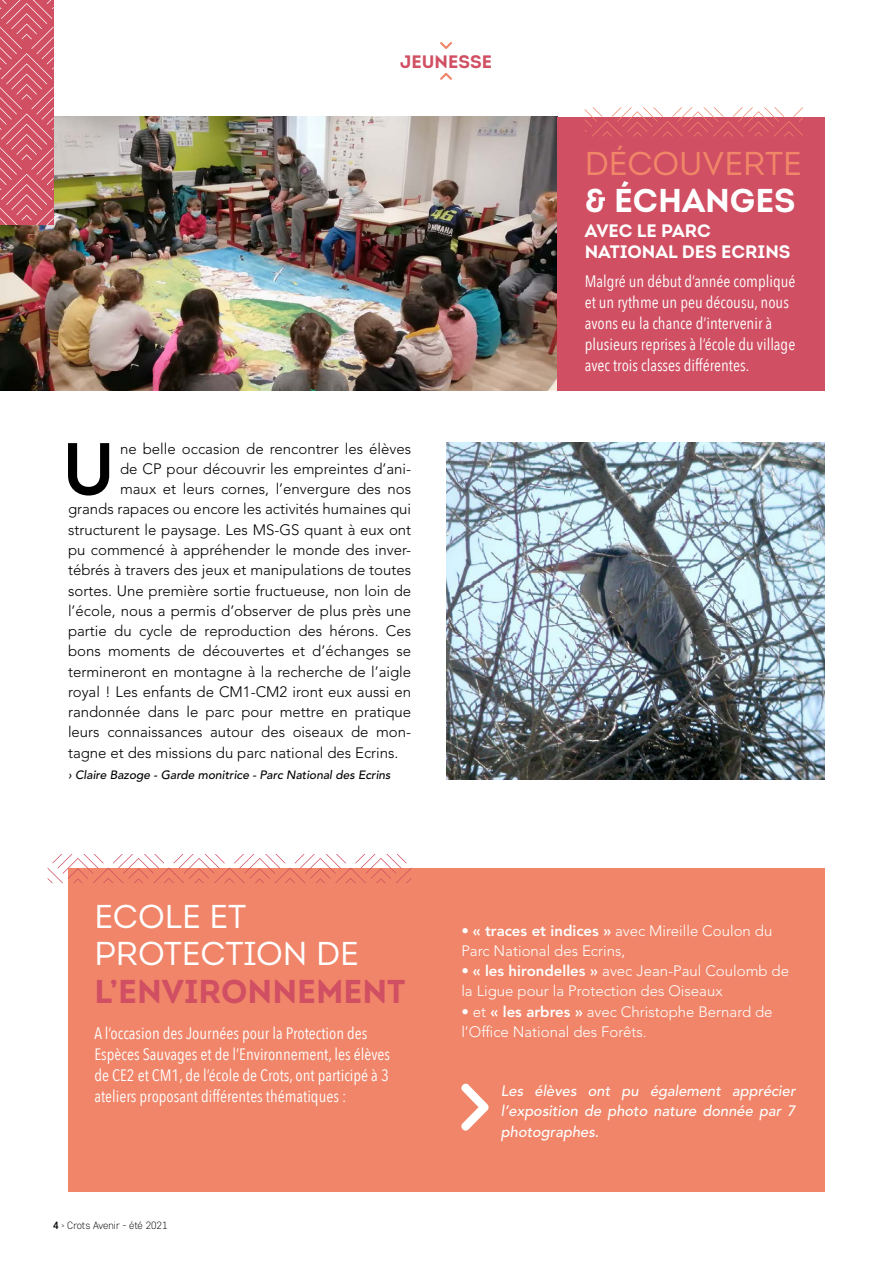
<style>
.page{position:relative;width:893px;height:1263px;background:#fff}
.page>*{position:absolute;margin:0;border:0;box-sizing:border-box;transform-origin:0 0}
.t1{font:800 72.15px "Avenir LT Std";color:#000}
.t2{font:33px/37.5px "Intro Book Caps";color:#fff}
.t3{font:33px "Intro Bold Caps";color:#d04f62}
.t4{font:33px "Intro Book Caps";color:#f18669}
.t5{font:33px "Intro Bold Caps";color:#fff}
.t6{font:18px/21px "Intro Bold Caps";color:#fff}
.t7{font:18px "Intro Bold Caps";color:#d04f62}
.t8{font:16.5px/21px "Avenir Next Condensed";color:#fff}
.t9{font:300 15px "Avenir LT Std";color:#000}
.t10{font:300 15px/20.2px "Avenir LT Std";color:#fff}
.t11{font:italic 500 15px/20.2px "Avenir LT Std";color:#fff;text-align:justify}
.t12{font:italic 500 12px "Avenir LT Std";color:#000}
.t13{font:300 10.5px "Core Sans D25";color:#000}
.s1{font-family:"Core Sans D45";font-weight:500}
.s2{font-weight:800}
</style>
<div class="page">
<img style="left:0;top:117px;width:557px;height:274px">
<div style="left:68px;top:868px;width:757px;height:324px;background:#f08569"></div>
<svg style="left:440px;top:42px;width:12px;height:7px"></svg>
<svg style="left:440px;top:73px;width:12px;height:7px"></svg>
<svg style="left:0;top:0;width:54px;height:225px;background:#d35d70"></svg>
<svg style="left:461px;top:1083px;width:28px;height:48px"></svg>
<img style="left:446px;top:442px;width:379px;height:337px">
<div style="left:557px;top:117px;width:268px;height:274px;background:#d04f63"></div>
<svg style="left:585px;top:107px;width:218px;height:29px"></svg>
<svg style="left:48px;top:854px;width:363px;height:29px"></svg>
<p class="t7" style="left:400px;top:50px;width:93px">JEUNESSE</p>
<h1 class="t1" style="left:63px;top:426px;width:54px">U</h1>
<p class="t9" style="left:120px;top:440px;width:293px">ne belle occasion de rencontrer les élèves</p>
<p class="t9" style="left:120px;top:460px;width:293px">de CP pour découvrir les empreintes d’ani-</p>
<p class="t9" style="left:120px;top:480px;width:293px">maux et leurs cornes, l’envergure des nos</p>
<p class="t9" style="left:68px;top:500px;width:345px">grands rapaces ou encore les activités humaines qui</p>
<p class="t9" style="left:68px;top:521px;width:345px">structurent le paysage. Les MS-GS quant à eux ont</p>
<p class="t9" style="left:68px;top:541px;width:345px">pu commencé à appréhender le monde des inver-</p>
<p class="t9" style="left:68px;top:561px;width:345px">tébrés à travers des jeux et manipulations de toutes</p>
<p class="t9" style="left:68px;top:581px;width:345px">sortes. Une première sortie fructueuse, non loin de</p>
<p class="t9" style="left:68px;top:602px;width:345px">l’école, nous a permis d’observer de plus près une</p>
<p class="t9" style="left:68px;top:622px;width:345px">partie du cycle de reproduction des hérons. Ces</p>
<p class="t9" style="left:68px;top:642px;width:345px">bons moments de découvertes et d’échanges se</p>
<p class="t9" style="left:68px;top:662px;width:345px">termineront en montagne à la recherche de l’aigle</p>
<p class="t9" style="left:68px;top:683px;width:345px">royal ! Les enfants de CM1-CM2 iront eux aussi en</p>
<p class="t9" style="left:68px;top:703px;width:345px">randonnée dans le parc pour mettre en pratique</p>
<p class="t9" style="left:68px;top:723px;width:345px">leurs connaissances autour des oiseaux de mon-</p>
<p class="t9" style="left:68px;top:743px;width:332px">tagne et des missions du parc national des Ecrins.</p>
<p class="t12" style="left:68px;top:768px;width:324px">› Claire Bazoge - Garde monitrice - Parc National des Ecrins</p>
<h2 class="t4" style="left:585px;top:143px;width:219px">DÉCOUVERTE</h2>
<h2 class="t5" style="left:585px;top:180px;width:212px">&amp; ÉCHANGES</h2>
<p class="t6" style="left:585px;top:220px;width:207px">AVEC LE PARC<br>NATIONAL DES ECRINS</p>
<p class="t8" style="left:585px;top:270px;width:212px">Malgré un début d’année compliqué et un rythme un peu décousu, nous avons eu la chance d’intervenir à plusieurs reprises à l’école du village avec trois classes différentes.</p>
<h2 class="t2" style="left:94px;top:897px;width:266px">ECOLE ET<br>PROTECTION DE</h2>
<h2 class="t3" style="left:94px;top:970px;width:313px">L’ENVIRONNEMENT</h2>
<p class="t8" style="left:94px;top:1022px;width:297px">A l’occasion des Journées pour la Protection des Espèces Sauvages et de l’Environnement, les élèves de CE2 et CM1, de l’école de Crots, ont participé à 3 ateliers proposant différentes thématiques :</p>
<p class="t13" style="left:53px;top:1219px;width:116px"><span class="s1">4</span> › Crots Avenir - été 2021</p>
<p class="t10" style="left:461px;top:920px;width:312px">• <span class="s2">« traces et indices »</span> avec Mireille Coulon du<br>Parc National des Ecrins,</p>
<p class="t10" style="left:461px;top:961px;width:329px">• <span class="s2">« les hirondelles »</span> avec Jean-Paul Coulomb de la Ligue pour la Protection des Oiseaux</p>
<p class="t10" style="left:461px;top:1001px;width:313px">• et <span class="s2">« les arbres »</span> avec Christophe Bernard de l’Office National des Forêts.</p>
<p class="t11" style="left:501px;top:1081px;width:296px">Les élèves ont pu également apprécier l’exposition de photo nature donnée par 7 photographes.</p>
</div>
